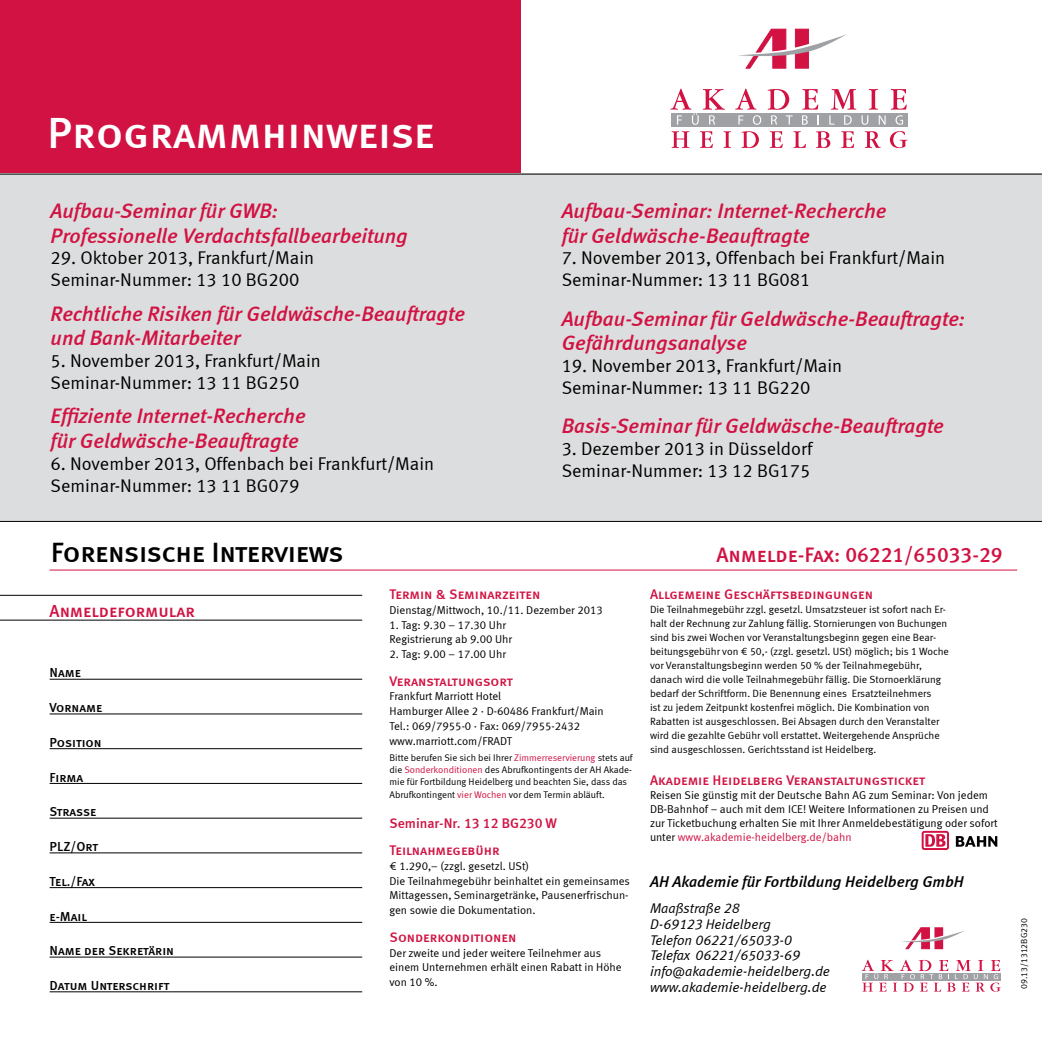
<style>
.page{position:relative;width:1042px;height:1042px;background:#fff}
.page>*{position:absolute;margin:0;border:0;box-sizing:border-box;transform-origin:0 0}
.t1{font:43.75px "Meta Medium LF Caps";letter-spacing:-.005em;color:#fff}
.t2{font:28px "Meta Medium LF Caps";letter-spacing:-.02em;color:#000}
.t3{font:italic 21px/24.5px "Meta Medium LF";color:#d11242}
.t4{font:21px "Meta Medium LF Caps";color:#d11242}
.t5{font:18.38px/21.9px "Meta Normal LF";color:#000}
.t6{font:17.5px "Meta Medium LF Caps";color:#d11242}
.t7{font:italic 15.75px "Meta Medium LF";color:#000}
.t8{font:14px "Meta Medium LF Caps";color:#d11242}
.t9{font:italic 14px/15.8px "Meta Normal LF";color:#000}
.t10{font:14px "Meta Medium LF";color:#d11242}
.t11{font:13.12px "Meta Medium LF Caps";color:#000}
.t12{font:11.38px/14.9px "Meta Normal LF";color:#000}
.t13{font:10.5px/14px "Meta Normal LF";color:#000}
.t14{font:9.62px/12.2px "Meta Normal LF";color:#000}
.t15{font:8.75px "Meta Normal LF";color:#000}
.s1{color:#d11242}
</style>
<div class="page">
<div style="left:0;top:0;width:521px;height:174px;background:#d11242"></div>
<div style="left:0;top:174px;width:1042px;height:347px;background:#dcddde"></div>
<svg style="left:738px;top:29px;width:108px;height:39px"></svg>
<svg style="left:671px;top:131px;width:18px;height:17px"></svg>
<svg style="left:700px;top:131px;width:13px;height:17px"></svg>
<svg style="left:723px;top:131px;width:8px;height:17px"></svg>
<svg style="left:741px;top:131px;width:18px;height:17px"></svg>
<svg style="left:770px;top:131px;width:13px;height:17px"></svg>
<svg style="left:793px;top:131px;width:13px;height:17px"></svg>
<svg style="left:816px;top:131px;width:14px;height:17px"></svg>
<svg style="left:841px;top:131px;width:13px;height:17px"></svg>
<svg style="left:865px;top:131px;width:16px;height:17px"></svg>
<svg style="left:890px;top:131px;width:17px;height:17px"></svg>
<div style="left:672px;top:113px;width:236px;height:14px;background:#9fa1a4"></div>
<svg style="left:670px;top:89px;width:55px;height:36px"></svg>
<svg style="left:735px;top:89px;width:26px;height:36px"></svg>
<svg style="left:767px;top:89px;width:25px;height:36px"></svg>
<svg style="left:802px;top:89px;width:17px;height:36px"></svg>
<svg style="left:829px;top:89px;width:56px;height:36px"></svg>
<svg style="left:891px;top:89px;width:16px;height:36px"></svg>
<hr style="left:0;top:521px;width:1042px;height:1px;background:#000">
<hr style="left:0;top:174px;width:1042px;height:1px;background:#000">
<hr style="left:50px;top:569px;width:967px;height:1px;background:#d11242">
<hr style="left:0;top:595px;width:362px;height:1px;background:#000">
<hr style="left:0;top:620px;width:362px;height:1px;background:#000">
<hr style="left:50px;top:679px;width:312px;height:1px;background:#000">
<hr style="left:50px;top:713px;width:312px;height:1px;background:#000">
<hr style="left:50px;top:748px;width:312px;height:1px;background:#000">
<hr style="left:50px;top:783px;width:312px;height:1px;background:#000">
<hr style="left:50px;top:818px;width:312px;height:1px;background:#000">
<hr style="left:50px;top:852px;width:312px;height:1px;background:#000">
<hr style="left:50px;top:887px;width:312px;height:1px;background:#000">
<hr style="left:50px;top:922px;width:312px;height:1px;background:#000">
<hr style="left:50px;top:956px;width:312px;height:1px;background:#000">
<hr style="left:50px;top:991px;width:312px;height:1px;background:#000">
<svg style="left:902px;top:927px;width:63px;height:22px"></svg>
<svg style="left:861px;top:959px;width:140px;height:32px"></svg>
<svg style="left:921px;top:831px;width:28px;height:19px"></svg>
<svg style="left:923px;top:833px;width:24px;height:15px"></svg>
<svg style="left:925px;top:834px;width:20px;height:12px"></svg>
<svg style="left:956px;top:836px;width:41px;height:10px"></svg>
<h1 class="t1" style="left:47px;top:107px;width:389px">Programmhinweise</h1>
<h3 class="t3" style="left:51px;top:198px;width:359px">Aufbau-Seminar für GWB:<br>Professionelle Verdachtsfallbearbeitung</h3>
<h3 class="t5" style="left:51px;top:247px;width:265px">29. Oktober 2013, Frankfurt/Main<br>Seminar-Nummer: 13 10 BG200</h3>
<h3 class="t3" style="left:51px;top:301px;width:416px">Rechtliche Risiken für Geldwäsche-Beauftragte und Bank-Mitarbeiter</h3>
<h3 class="t5" style="left:51px;top:350px;width:272px">5. November 2013, Frankfurt/Main<br>Seminar-Nummer: 13 11 BG250</h3>
<h3 class="t3" style="left:51px;top:403px;width:256px">Effiziente Internet-Recherche für Geldwäsche-Beauftragte</h3>
<h3 class="t5" style="left:51px;top:452px;width:385px">6. November 2013, Offenbach bei Frankfurt/Main<br>Seminar-Nummer: 13 11 BG079</h3>
<h3 class="t3" style="left:562px;top:198px;width:326px">Aufbau-Seminar: Internet-Recherche für Geldwäsche-Beauftragte</h3>
<h3 class="t5" style="left:562px;top:247px;width:385px">7. November 2013, Offenbach bei Frankfurt/Main<br>Seminar-Nummer: 13 11 BG081</h3>
<h3 class="t3" style="left:562px;top:306px;width:405px">Aufbau-Seminar für Geldwäsche-Beauftragte:<br>Gefährdungsanalyse</h3>
<h3 class="t5" style="left:562px;top:354px;width:282px">19. November 2013, Frankfurt/Main<br>Seminar-Nummer: 13 11 BG220</h3>
<h3 class="t3" style="left:562px;top:413px;width:384px">Basis-Seminar für Geldwäsche-Beauftragte</h3>
<h3 class="t5" style="left:562px;top:438px;width:252px">3. Dezember 2013 in Düsseldorf<br>Seminar-Nummer: 13 12 BG175</h3>
<h2 class="t2" style="left:51px;top:535px;width:294px">Forensische Interviews</h2>
<h3 class="t6" style="left:50px;top:600px;width:147px">Anmeldeformular</h3>
<p class="t11" style="left:50px;top:665px;width:33px">Name</p>
<p class="t11" style="left:50px;top:700px;width:54px">Vorname</p>
<p class="t11" style="left:50px;top:735px;width:54px">Position</p>
<p class="t11" style="left:50px;top:769px;width:35px">Firma</p>
<p class="t11" style="left:50px;top:804px;width:48px">Strasse</p>
<p class="t11" style="left:50px;top:839px;width:50px">PLZ/Ort</p>
<p class="t11" style="left:50px;top:873px;width:47px">Tel./Fax</p>
<p class="t11" style="left:50px;top:908px;width:39px">e-Mail</p>
<p class="t11" style="left:50px;top:943px;width:126px">Name der Sekretärin</p>
<p class="t11" style="left:50px;top:978px;width:121px">Datum Unterschrift</p>
<p class="t8" style="left:389px;top:586px;width:152px">Termin &amp; Seminarzeiten</p>
<p class="t12" style="left:389px;top:602px;width:215px">Dienstag/Mittwoch, 10./11. Dezember 2013</p>
<p class="t12" style="left:389px;top:617px;width:124px">1. Tag: 9.30 – 17.30 Uhr<br>Registrierung ab 9.00 Uhr</p>
<p class="t12" style="left:389px;top:647px;width:118px">2. Tag: 9.00 – 17.00 Uhr</p>
<p class="t8" style="left:389px;top:672px;width:125px">Veranstaltungsort</p>
<p class="t12" style="left:389px;top:689px;width:216px">Frankfurt Marriott Hotel<br>Hamburger Allee 2 · D-60486 Frankfurt/Main Tel.: 069/7955-0 · Fax: 069/7955-2432 www.marriott.com/FRADT</p>
<p class="t14" style="left:389px;top:751px;width:245px">Bitte berufen Sie sich bei Ihrer <span class="s1">Zimmerreservierung</span> stets auf die <span class="s1">Sonderkonditionen</span> des Abrufkontingents der AH Akade&shy;mie für Fortbildung Heidelberg und beachten Sie, dass das Abrufkontingent <span class="s1">vier Wochen</span> vor dem Termin abläuft.</p>
<p class="t10" style="left:389px;top:814px;width:169px">Seminar-Nr. 13 12 BG230 W</p>
<p class="t8" style="left:389px;top:842px;width:112px">Teilnahmegebühr</p>
<p class="t12" style="left:389px;top:858px;width:242px">€ 1.290,– (zzgl. gesetzl. USt)<br>Die Teilnahmegebühr beinhaltet ein gemeinsames Mittagessen, Seminargetränke, Pausenerfrischun&shy;gen sowie die Dokumentation.</p>
<p class="t8" style="left:389px;top:928px;width:128px">Sonderkonditionen</p>
<p class="t12" style="left:389px;top:945px;width:234px">Der zweite und jeder weitere Teilnehmer aus einem Unternehmen erhält einen Rabatt in Höhe von 10 %.</p>
<h3 class="t4" style="left:716px;top:542px;width:288px">Anmelde-Fax: 06221/65033-29</h3>
<p class="t8" style="left:650px;top:585px;width:225px">Allgemeine Geschäftsbedingungen</p>
<p class="t13" style="left:650px;top:602px;width:300px">Die Teilnahmegebühr zzgl. gesetzl. Umsatzsteuer ist sofort nach Er&shy;halt der Rechnung zur Zahlung fällig. Stornierungen von Buchungen sind bis zwei Wochen vor Veranstaltungsbeginn gegen eine Bear&shy;beitungsgebühr von € 50,- (zzgl. gesetzl. USt) möglich; bis 1 Woche vor Veranstaltungsbeginn werden 50 % der Teilnahmegebühr, danach wird die volle Teilnahmegebühr fällig. Die Stornoerklärung bedarf der Schriftform. Die Benennung eines Ersatzteilnehmers<br>ist zu jedem Zeitpunkt kostenfrei möglich. Die Kombination von Rabatten ist ausgeschlossen. Bei Absagen durch den Veranstalter wird die gezahlte Gebühr voll erstattet. Weitergehende Ansprüche sind ausgeschlossen. Gerichtsstand ist Heidelberg.</p>
<p class="t8" style="left:650px;top:772px;width:277px">Akademie Heidelberg Veranstaltungsticket</p>
<p class="t12" style="left:650px;top:788px;width:349px;line-height:14px">Reisen Sie günstig mit der Deutsche Bahn AG zum Seminar: Von jedem DB-Bahnhof − auch mit dem ICE! Weitere Informationen zu Preisen und zur Ticketbuchung erhalten Sie mit Ihrer Anmeldebestätigung oder sofort unter <span class="s1">www.akademie-heidelberg.de/bahn</span></p>
<h3 class="t7" style="left:650px;top:872px;width:315px">AH Akademie für Fortbildung Heidelberg GmbH</h3>
<p class="t9" style="left:650px;top:900px;width:181px">Maaßstraße 28<br>D-69123 Heidelberg<br>Telefon 06221/65033-0<br>Telefax 06221/65033-69 info@akademie-heidelberg.de www.akademie-heidelberg.de</p>
<p class="t15" style="left:1019px;top:989px;width:72px;rotate:-90deg">09.13/1312BG230</p>
</div>
